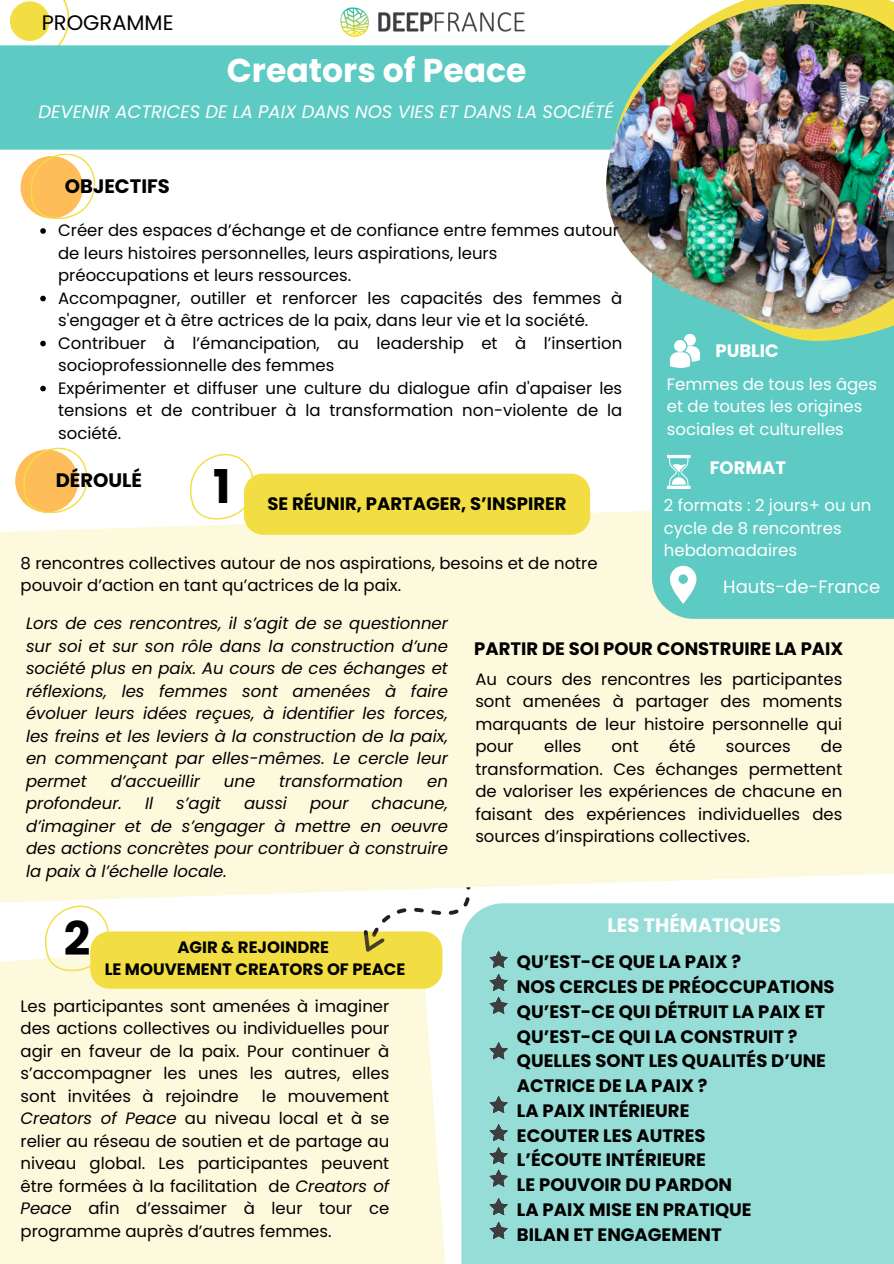
<style>
.page{position:relative;width:894px;height:1264px;background:#fff}
.page>*{position:absolute;margin:0;border:0;box-sizing:border-box;transform-origin:0 0}
.t1{font:700 46.5px "Poppins";color:#000}
.t2{font:700 33px "Poppins";color:#fff}
.t3{font:21px "Poppins";color:#000}
.t4{font:700 19.5px "Poppins";color:#000}
.t5{font:700 19.5px "Poppins";color:#fff}
.t6{font:700 18px/24.8px "Poppins";color:#000}
.t7{font:italic 18px "Poppins";color:#fff}
.t8{font:18px "Poppins";color:#fff}
.t9{font:700 18px "Poppins";color:#fff}
.t10{font:16.5px/22.5px "Poppins";color:#000;text-align:justify}
.t11{font:italic 16.5px/22.5px "Poppins";color:#000;text-align:justify}
.t12{font:16.5px/22.5px "Poppins";color:#fff}
.t13{font:700 16.5px/22.5px "Poppins";color:#000;text-align:center}
.s1{font-style:italic}
</style>
<div class="page">
<div style="left:21px;top:156px;width:62px;height:62px;background:#ffbd59;border-radius:50%"></div>
<svg style="left:0;top:0;width:69px;height:45px"></svg>
<div style="left:10px;top:1px;width:40px;height:40px;background:#f2dd42;border-radius:50%"></div>
<div style="left:0;top:45px;width:601px;height:105px;background:#5dcbc3"></div>
<img style="left:340px;top:7px;width:185px;height:30px">
<div style="left:15px;top:449px;width:63px;height:63px;background:#ffbd59;border-radius:50%"></div>
<svg style="left:29px;top:153px;width:66px;height:66px"></svg>
<svg style="left:23px;top:447px;width:64px;height:53px"></svg>
<div style="left:0;top:500px;width:893px;height:403px;background:#fdf9dd"></div>
<div style="left:651px;top:42px;width:242px;height:577px;background:#5dcbc3"></div>
<svg style="left:651px;top:330px;width:229px;height:16px"></svg>
<img style="left:601px;top:0;width:292px;height:330px">
<svg style="left:669px;top:334px;width:30px;height:33px"></svg>
<svg style="left:667px;top:455px;width:23px;height:33px"></svg>
<svg style="left:670px;top:566px;width:26px;height:37px"></svg>
<div style="left:0;top:958px;width:445px;height:305px;background:#fcf9dd"></div>
<svg style="left:190px;top:454px;width:400px;height:81px"></svg>
<svg style="left:45px;top:841px;width:425px;height:147px"></svg>
<div style="left:461px;top:903px;width:432px;height:360px;background:#96ddd8"></div>
<svg style="left:489px;top:950px;width:18px;height:17px"></svg>
<svg style="left:489px;top:973px;width:18px;height:17px"></svg>
<svg style="left:489px;top:996px;width:18px;height:17px"></svg>
<svg style="left:489px;top:1042px;width:18px;height:16px"></svg>
<svg style="left:489px;top:1096px;width:18px;height:16px"></svg>
<svg style="left:489px;top:1124px;width:18px;height:16px"></svg>
<svg style="left:489px;top:1169px;width:18px;height:17px"></svg>
<svg style="left:489px;top:1198px;width:18px;height:16px"></svg>
<svg style="left:489px;top:1221px;width:18px;height:17px"></svg>
<svg style="left:40px;top:228px;width:6px;height:6px"></svg>
<svg style="left:40px;top:296px;width:6px;height:5px"></svg>
<svg style="left:40px;top:341px;width:6px;height:5px"></svg>
<svg style="left:40px;top:386px;width:6px;height:5px"></svg>
<svg style="left:489px;top:1147px;width:18px;height:16px"></svg>
<h4 class="t3" style="left:42px;top:8px;width:133px">PROGRAMME</h4>
<p class="t2" style="left:227px;top:47px;width:301px">Creators of Peace</p>
<p class="t7" style="left:39px;top:99px;width:576px">DEVENIR ACTRICES DE LA PAIX DANS NOS VIES ET DANS LA SOCIÉTÉ</p>
<p class="t4" style="left:65px;top:172px;width:106px">OBJECTIFS</p>
<p class="t10" style="left:58px;top:219px;width:562px;text-align:left">Créer des espaces d’échange et de confiance entre femmes autour de leurs histoires personnelles, leurs aspirations, leurs préoccupations et leurs ressources.</p>
<p class="t10" style="left:58px;top:286px;width:565px">Accompagner, outiller et renforcer les capacités des femmes à s'engager et à être actrices de la paix, dans leur vie et la société.</p>
<p class="t10" style="left:58px;top:331px;width:565px">Contribuer à l’émancipation, au leadership et à l’insertion socioprofessionnelle des femmes</p>
<p class="t10" style="left:58px;top:376px;width:565px">Expérimenter et diffuser une culture du dialogue afin d'apaiser les tensions et de contribuer à la transformation non-violente de la société.</p>
<p class="t4" style="left:56px;top:466px;width:88px">DÉROULÉ</p>
<h4 class="t1" style="left:213px;top:454px;width:19px">1</h4>
<p class="t6" style="left:267px;top:491px;width:301px">SE RÉUNIR, PARTAGER, S’INSPIRER</p>
<p class="t10" style="left:21px;top:552px;width:578px">8 rencontres collectives autour de nos aspirations, besoins et de notre pouvoir d’action en tant qu’actrices de la paix.</p>
<p class="t9" style="left:715px;top:338px;width:65px">PUBLIC</p>
<h2 class="t12" style="left:666px;top:372px;width:212px">Femmes de tous les âges et de toutes les origines sociales et culturelles</h2>
<p class="t9" style="left:709px;top:455px;width:78px">FORMAT</p>
<h1 class="t12" style="left:663px;top:494px;width:209px">2 formats : 2 jours+ ou un cycle de 8 rencontres hebdomadaires</h1>
<h5 class="t8" style="left:723px;top:573px;width:158px">Hauts-de-France</h5>
<p class="t11" style="left:26px;top:612px;width:423px">Lors de ces rencontres, il s’agit de se questionner sur soi et sur son rôle dans la construction d’une société plus en paix. Au cours de ces échanges et réflexions, les femmes sont amenées à faire évoluer leurs idées reçues, à identifier les forces, les freins et les leviers à la construction de la paix, en commençant par elles-mêmes. Le cercle leur permet</p>
<p class="t11" style="left:111px;top:769px;width:91px">d’accueillir</p>
<p class="t11" style="left:224px;top:769px;width:33px">une</p>
<p class="t11" style="left:279px;top:769px;width:125px">transformation</p>
<p class="t11" style="left:427px;top:769px;width:22px">en</p>
<p class="t11" style="left:26px;top:792px;width:97px">profondeur.</p>
<p class="t11" style="left:145px;top:792px;width:10px">Il</p>
<p class="t11" style="left:176px;top:792px;width:46px">s’agit</p>
<p class="t11" style="left:244px;top:792px;width:44px">aussi</p>
<p class="t11" style="left:310px;top:792px;width:40px">pour</p>
<p class="t11" style="left:26px;top:792px;width:423px;text-indent:345px">chacune, d’imaginer et de s’engager à mettre en oeuvre des actions concrètes pour contribuer à construire la paix à l’échelle locale.</p>
<h2 class="t1" style="left:64px;top:906px;width:28px">2</h2>
<h4 class="t13" style="left:105px;top:935px;width:302px">AGIR &amp; REJOINDRE<br>LE MOUVEMENT CREATORS OF PEACE</h4>
<p class="t10" style="left:21px;top:994px;width:370px">Les participantes sont amenées à imaginer des actions collectives ou individuelles pour agir en faveur de la paix. Pour continuer à s’accompagner les unes les autres, elles sont invitées à rejoindre</p>
<p class="t10" style="left:21px;top:1084px;width:370px;text-indent:241px">le mouvement <span class="s1">Creators of Peace</span> au niveau local et à se relier au réseau de soutien et de partage au niveau global. Les participantes peuvent être formées à la facilitation de <span class="s1">Creators of Peace</span> afin d’essaimer à leur tour ce programme auprès d’autres femmes.</p>
<p class="t6" style="left:474px;top:636px;width:370px">PARTIR DE SOI POUR CONSTRUIRE LA PAIX</p>
<p class="t10" style="left:475px;top:667px;width:368px">Au cours des rencontres les participantes sont amenées à partager des moments marquants de leur histoire personnelle qui pour</p>
<p class="t10" style="left:544px;top:735px;width:39px">elles</p>
<p class="t10" style="left:611px;top:735px;width:29px">ont</p>
<p class="t10" style="left:669px;top:735px;width:28px">été</p>
<p class="t10" style="left:725px;top:735px;width:66px">sources</p>
<p class="t10" style="left:475px;top:735px;width:368px;text-indent:345px">de transformation. Ces échanges permettent de valoriser les expériences de chacune en faisant des expériences individuelles des sources d’inspirations collectives.</p>
<h3 class="t5" style="left:607px;top:911px;width:175px">LES THÉMATIQUES</h3>
<p class="t6" style="left:517px;top:949px;width:319px">QU’EST-CE QUE LA PAIX ?<br>NOS CERCLES DE PRÉOCCUPATIONS<br>QU’EST-CE QUI DÉTRUIT LA PAIX ET</p>
<h4 class="t6" style="left:517px;top:1023px;width:282px">QU’EST-CE QUI LA CONSTRUIT ?</h4>
<p class="t6" style="left:517px;top:1048px;width:310px">QUELLES SONT LES QUALITÉS D’UNE<br>ACTRICE DE LA PAIX ?<br>LA PAIX INTÉRIEURE</p>
<p class="t6" style="left:517px;top:1122px;width:190px">ECOUTER LES AUTRES</p>
<h2 class="t6" style="left:517px;top:1147px;width:236px">L’ÉCOUTE INTÉRIEURE<br>LE POUVOIR DU PARDON<br>LA PAIX MISE EN PRATIQUE<br>BILAN ET ENGAGEMENT</h2>
</div>
